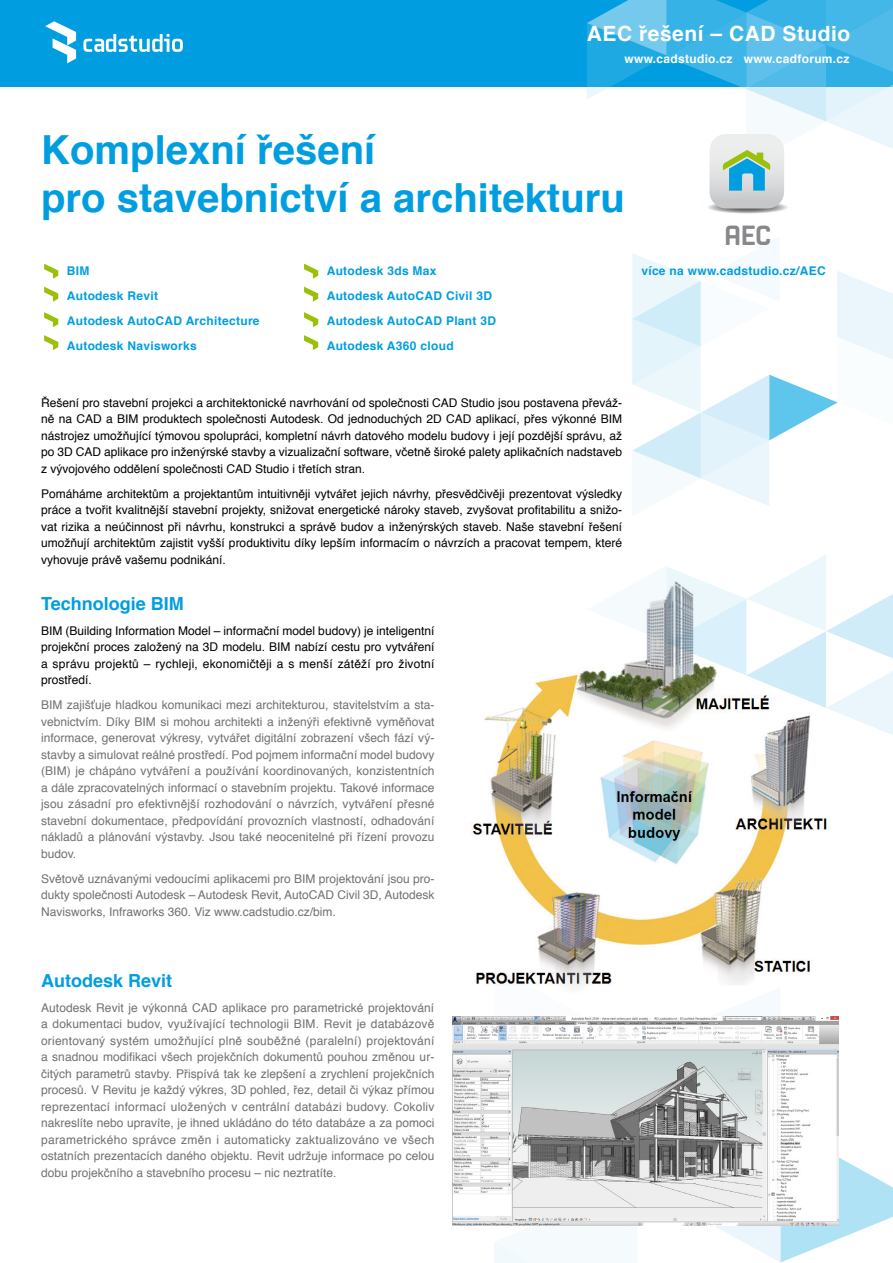
<style>
.page{position:relative;width:893px;height:1263px;background:#fff}
.page>*{position:absolute;margin:0;border:0;box-sizing:border-box;transform-origin:0 0}
.t1{font:700 40.05px/48.2px "Helvetica";color:#009ee0}
.t2{font:26.85px "Magion";color:#87888a}
.t3{font:700 21px "Helvetica";letter-spacing:.025em;color:#fff}
.t4{font:700 18px "Helvetica";color:#009ee0}
.t5{font:12px/16.5px "Helvetica";color:#707172;text-align:justify}
.t6{font:12px/16.5px "Helvetica";color:#000;text-align:justify}
.t7{font:700 12px/25px "Helvetica";letter-spacing:.025em;color:#009ee0}
.t8{font:700 12px "Helvetica";letter-spacing:.025em;color:#fff}
</style>
<div class="page">
<div style="left:0;top:0;width:893px;height:86px;background:#009ee0"></div>
<svg style="left:632px;top:237px;width:261px;height:269px"></svg>
<svg style="left:666px;top:555px;width:227px;height:180px"></svg>
<svg style="left:83px;top:34px;width:100px;height:18px"></svg>
<svg style="left:45px;top:21px;width:31px;height:42px"></svg>
<svg style="left:494px;top:999px;width:399px;height:264px"></svg>
<img style="left:471px;top:576px;width:368px;height:423px">
<svg style="left:587px;top:0;width:306px;height:214px"></svg>
<svg style="left:44px;top:264px;width:14px;height:15px"></svg>
<svg style="left:44px;top:312px;width:14px;height:15px"></svg>
<svg style="left:44px;top:287px;width:14px;height:15px"></svg>
<svg style="left:44px;top:335px;width:14px;height:15px"></svg>
<svg style="left:304px;top:264px;width:14px;height:15px"></svg>
<svg style="left:304px;top:312px;width:14px;height:15px"></svg>
<svg style="left:304px;top:287px;width:14px;height:15px"></svg>
<svg style="left:304px;top:335px;width:14px;height:15px"></svg>
<img style="left:453px;top:1016px;width:386px;height:209px">
<h3 class="t3" style="left:587px;top:15px;width:265px">AEC řešení – CAD Studio</h3>
<p class="t8" style="left:624px;top:48px;width:227px">www.cadstudio.cz www.cadforum.cz</p>
<h1 class="t1" style="left:41px;top:123px;width:585px">Komplexní řešení<br>pro stavebnictví a architekturu</h1>
<h2 class="t2" style="left:724px;top:217px;width:48px">AEC</h2>
<p class="t7" style="left:67px;top:258px;width:24px">BIM</p>
<p class="t7" style="left:641px;top:258px;width:186px">více na www.cadstudio.cz/AEC</p>
<p class="t7" style="left:67px;top:283px;width:194px">Autodesk Revit<br>Autodesk AutoCAD Architecture<br>Autodesk Navisworks</p>
<p class="t7" style="left:327px;top:258px;width:171px">Autodesk 3ds Max<br>Autodesk AutoCAD Civil 3D<br>Autodesk AutoCAD Plant 3D<br>Autodesk A360 cloud</p>
<p class="t6" style="left:41px;top:394px;width:583px">Řešení pro stavební projekci a architektonické navrhování od společnosti CAD Studio jsou postavena převáž&shy;ně na CAD a BIM produktech společnosti Autodesk. Od jednoduchých 2D CAD aplikací, přes výkonné BIM nástrojez umožňující týmovou spolupráci, kompletní návrh datového modelu budovy i její pozdější správu, až po 3D CAD aplikace pro inženýrské stavby a vizualizační software, včetně široké palety aplikačních nadstaveb z vývojového oddělení společnosti CAD Studio i třetích stran.</p>
<p class="t6" style="left:41px;top:485px;width:583px">Pomáháme architektům a projektantům intuitivněji vytvářet jejich návrhy, přesvědčivěji prezentovat výsledky práce a tvořit kvalitnější stavební projekty, snižovat energetické nároky staveb, zvyšovat profitabilitu a snižo&shy;vat rizika a neúčinnost při návrhu, konstrukci a správě budov a inženýrských staveb. Naše stavební řešení umožňují architektům zajistit vyšší produktivitu díky lepším informacím o návrzích a pracovat tempem, které vyhovuje právě vašemu podnikání.</p>
<h3 class="t4" style="left:41px;top:587px;width:144px">Technologie BIM</h3>
<p class="t6" style="left:41px;top:622px;width:395px">BIM (Building Information Model – informační model budovy) je inteligentní projekční proces založený na 3D modelu. BIM nabízí cestu pro vytváření a správu projektů – rychleji, ekonomičtěji a s menší zátěží pro životní prostředí.</p>
<p class="t5" style="left:41px;top:697px;width:395px">BIM zajišťuje hladkou komunikaci mezi architekturou, stavitelstvím a sta&shy;vebnictvím. Díky BIM si mohou architekti a inženýři efektivně vyměňovat informace, generovat výkresy, vytvářet digitální zobrazení všech fází vý&shy;stavby a simulovat reálné prostředí. Pod pojmem informační model budovy (BIM) je chápáno vytváření a používání koordinovaných, konzistentních a dále zpracovatelných informací o stavebním projektu. Takové informace jsou zásadní pro efektivnější rozhodování o návrzích, vytváření přesné stavební dokumentace, předpovídání provozních vlastností, odhadování nákladů a plánování výstavby. Jsou také neocenitelné při řízení provozu budov.</p>
<p class="t5" style="left:41px;top:870px;width:395px">Světově uznávanými vedoucími aplikacemi pro BIM projektování jsou pro&shy;dukty společnosti Autodesk – Autodesk Revit, AutoCAD Civil 3D, Autodesk Navisworks, Infraworks 360. Viz www.cadstudio.cz/bim.</p>
<h3 class="t4" style="left:41px;top:964px;width:133px">Autodesk Revit</h3>
<p class="t5" style="left:41px;top:999px;width:395px">Autodesk Revit je výkonná CAD aplikace pro parametrické projektování a dokumentaci budov, využívající technologii BIM. Revit je databázově orientovaný systém umožňující plně souběžné (paralelní) projektování a snadnou modifikaci všech projekčních dokumentů pouhou změnou ur&shy;čitých parametrů stavby. Přispívá tak ke zlepšení a zrychlení projekčních procesů. V Revitu je každý výkres, 3D pohled, řez, detail či výkaz přímou reprezentací informací uložených v centrální databázi budovy. Cokoliv nakreslíte nebo upravíte, je ihned ukládáno do této databáze a za pomoci parametrického správce změn i automaticky zaktualizováno ve všech ostatních prezentacích daného objektu. Revit udržuje informace po celou dobu projekčního a stavebního procesu – nic neztratíte.</p>
</div>
